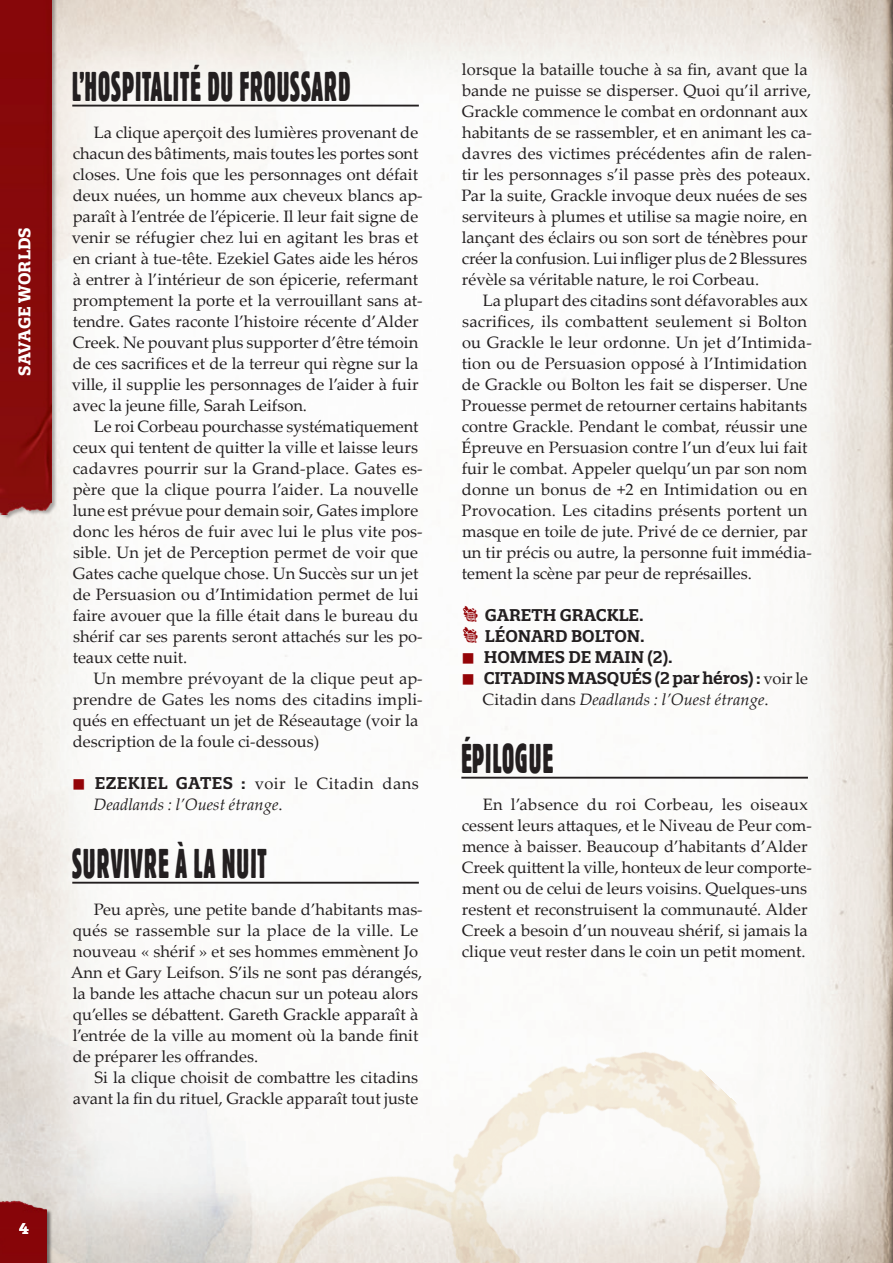
<style>
.page{position:relative;width:893px;height:1263px;background:#fff}
.page>*{position:absolute;margin:0;border:0;box-sizing:border-box;transform-origin:0 0}
.Header02{font:41.4px "Block BE Extra Cn";letter-spacing:.04em;color:#231f20;scale:.67 1}
.Body_Text{font:16.5px/21px "Palatino Linotype";color:#231f20}
.t1{font:600 16.5px/21px "Quatro Slab";letter-spacing:-.005em;color:#231f20}
.t2{font:italic 16.5px/21px "Palatino Linotype";color:#231f20}
.t3{font:700 16.5px "Quatro Slab";color:#fff}
.t4{font:700 15px "Quatro Slab";color:#fff}
.s1{font-family:"Quatro Slab";font-weight:600;font-style:normal}
.s2{font-style:normal}
.s3{font-family:"Savage Words";font-weight:400;font-size:15px;color:#940408}
.s4{font-family:"Palatino Linotype";font-weight:400}
.s5{font-family:"Palatino Linotype";font-weight:400;font-style:italic}
</style>
<div class="page">
<img style="left:0;top:0;width:893px;height:1263px">
<div style="left:0;top:1195px;width:53px;height:68px;background:#231f20;opacity:.35"></div>
<div style="left:0;top:0;width:57px;height:520px;background:#231f20;opacity:.35"></div>
<div style="left:0;top:0;width:51px;height:514px;background:#87090a"></div>
<hr style="left:72px;top:105px;width:347px;height:2px;background:#231f20">
<hr style="left:72px;top:882px;width:347px;height:2px;background:#231f20">
<hr style="left:461px;top:777px;width:347px;height:2px;background:#231f20">
<img style="left:168px;top:901px;width:672px;height:362px">
<svg style="left:74px;top:779px;width:10px;height:10px"></svg>
<svg style="left:463px;top:653px;width:10px;height:10px"></svg>
<svg style="left:463px;top:674px;width:10px;height:10px"></svg>
<p class="t3" style="left:14px;top:376px;width:150px;rotate:-90deg">SAVAGE WORLDS</p>
<p class="Header02" style="left:72px;top:62px;width:417px">L’HOSPITALITÉ DU FROUSSARD</p>
<p class="Body_Text" style="left:72px;top:121px;width:352px;text-indent:22px">La clique aperçoit des lumières provenant de chacun des bâtiments, mais toutes les portes sont closes. Une fois que les personnages ont défait deux nuées, un homme aux cheveux blancs ap&shy;paraît à l’entrée de l’épicerie. Il leur fait signe de venir se réfugier chez lui en agitant les bras et en criant à tue-tête. Ezekiel Gates aide les héros à entrer à l’intérieur de son épicerie, refermant promptement la porte et la verrouillant sans at&shy;tendre. Gates raconte l’histoire récente d’Alder Creek. Ne pouvant plus supporter d’être témoin de ces sacrifices et de la terreur qui règne sur la ville, il supplie les personnages de l’aider à fuir avec la jeune fille, Sarah Leifson.</p>
<p class="Body_Text" style="left:73px;top:415px;width:352px;text-indent:21px">Le roi Corbeau pourchasse systématiquement ceux qui tentent de quitter la ville et laisse leurs cadavres pourrir sur la Grand-place. Gates es&shy;père que la clique pourra l’aider. La nouvelle lune est prévue pour demain soir, Gates implore donc les héros de fuir avec lui le plus vite pos&shy;sible. Un jet de Perception permet de voir que Gates cache quelque chose. Un Succès sur un jet de Persuasion ou d’Intimidation permet de lui faire avouer que la fille était dans le bureau du shérif car ses parents seront attachés sur les po&shy;teaux cette nuit.</p>
<p class="Body_Text" style="left:73px;top:667px;width:352px;text-indent:21px">Un membre prévoyant de la clique peut ap&shy;prendre de Gates les noms des citadins impli&shy;qués en effectuant un jet de Réseautage (voir la description de la foule ci-dessous)</p>
<p class="t2" style="left:94px;top:772px;width:327px"><span class="s1">EZEKIEL GATES :</span> <span class="s2">voir le Citadin dans<br></span>Deadlands : l’Ouest étrange<span class="s2">.</span></p>
<p class="Header02" style="left:72px;top:839px;width:292px">SURVIVRE À LA NUIT</p>
<p class="Body_Text" style="left:71px;top:898px;width:354px;text-indent:23px">Peu après, une petite bande d’habitants mas&shy;qués se rassemble sur la place de la ville. Le nouveau « shérif » et ses hommes emmènent Jo Ann et Gary Leifson. S’ils ne sont pas dérangés, la bande les attache chacun sur un poteau alors qu’elles se débattent. Gareth Grackle apparaît à l’entrée de la ville au moment où la bande finit de préparer les offrandes.</p>
<p class="Body_Text" style="left:73px;top:1066px;width:347px;text-align:right">Si la clique choisit de combattre les citadins avant la fin du rituel, Grackle apparaît tout juste</p>
<p class="Body_Text" style="left:461px;top:58px;width:352px">lorsque la bataille touche à sa fin, avant que la bande ne puisse se disperser. Quoi qu’il arrive, Grackle commence le combat en ordonnant aux habitants de se rassembler, et en animant les ca&shy;davres des victimes précédentes afin de ralen&shy;tir les personnages s’il passe près des poteaux.<br>Par la suite, Grackle invoque deux nuées de ses serviteurs à plumes et utilise sa magie noire, en lançant des éclairs ou son sort de ténèbres pour créer la confusion. Lui infliger plus de 2 Blessures révèle sa véritable nature, le roi Corbeau.</p>
<p class="Body_Text" style="left:461px;top:289px;width:352px;text-indent:21px">La plupart des citadins sont défavorables aux sacrifices, ils combattent seulement si Bolton ou Grackle le leur ordonne. Un jet d’Intimida&shy;tion ou de Persuasion opposé à l’Intimidation de Grackle ou Bolton les fait se disperser. Une Prouesse permet de retourner certains habitants contre Grackle. Pendant le combat, réussir une Épreuve en Persuasion contre l’un d’eux lui fait fuir le combat. Appeler quelqu’un par son nom donne un bonus de +2 en Intimidation ou en Provocation. Les citadins présents portent un masque en toile de jute. Privé de ce dernier, par un tir précis ou autre, la personne fuit immédia&shy;tement la scène par peur de représailles.</p>
<p class="t1" style="left:466px;top:604px;width:180px"><span class="s3">W</span> GARETH GRACKLE.</p>
<p class="t1" style="left:466px;top:625px;width:181px"><span class="s3">W</span> LÉONARD BOLTON.</p>
<p class="t1" style="left:484px;top:646px;width:190px">HOMMES DE MAIN (2).</p>
<p class="t1" style="left:483px;top:667px;width:327px">CITADINS MASQUÉS (2 par héros) : <span class="s4">voir le<br>Citadin dans</span> <span class="s5">Deadlands : l’Ouest étrange</span><span class="s4">.</span></p>
<p class="Header02" style="left:461px;top:734px;width:139px">ÉPILOGUE</p>
<p class="Body_Text" style="left:462px;top:793px;width:352px;text-indent:21px">En l’absence du roi Corbeau, les oiseaux cessent leurs attaques, et le Niveau de Peur com&shy;mence à baisser. Beaucoup d’habitants d’Alder Creek quittent la ville, honteux de leur comporte&shy;ment ou de celui de leurs voisins. Quelques-uns restent et reconstruisent la communauté. Alder Creek a besoin d’un nouveau shérif, si jamais la clique veut rester dans le coin un petit moment.</p>
<p class="t4" style="left:19px;top:1219px;width:11px">4</p>
</div>
